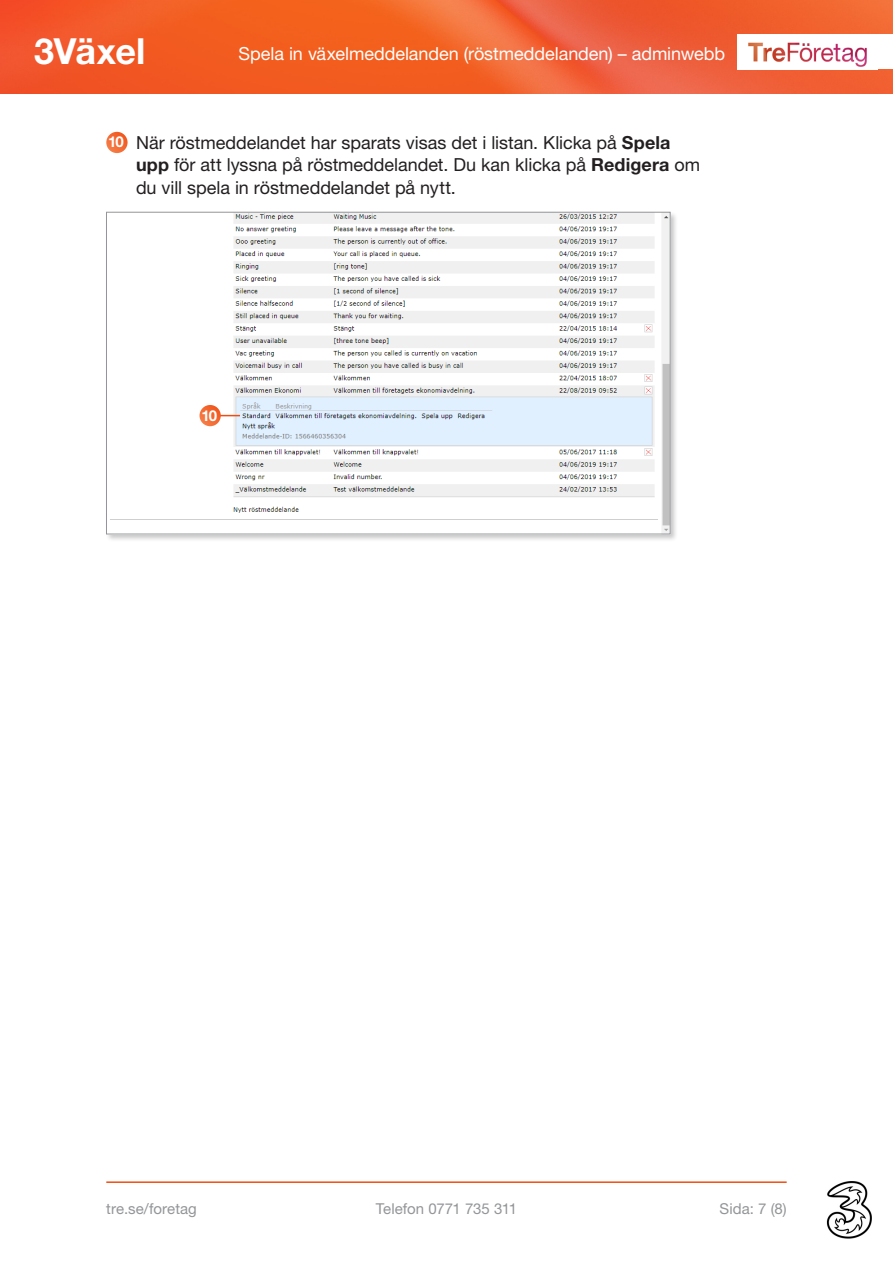
<style>
.page{position:relative;width:893px;height:1263px;background:#fff}
.page>*{position:absolute;margin:0;border:0;box-sizing:border-box;transform-origin:0 0}
.t1{font:700 36px "Helvetica Neue LT Std";letter-spacing:-.01em;color:#fff}
.Steg_för_steg{font:18px/22.5px "Helvetica Neue LT Std";letter-spacing:-.005em;color:#231f20}
.t2{font:18px "Helvetica Neue LT Std";letter-spacing:-.005em;color:#fff}
.t3{font:15px "Helvetica Neue LT Std";letter-spacing:.005em;color:#939598}
.Bildrubrik{font:700 15px "Helvetica Neue LT Std";color:#fff}
.s1{font-weight:700}
</style>
<div class="page">
<hr style="left:106px;top:1181px;width:681px;height:2px;background:#f04d12">
<img style="left:826px;top:1181px;width:46px;height:58px">
<img style="left:0;top:0;width:893px;height:94px">
<div style="left:738px;top:35px;width:155px;height:34px;background:#fff"></div>
<img style="left:748px;top:42px;width:119px;height:25px">
<svg style="left:106px;top:132px;width:22px;height:21px"></svg>
<div style="left:105px;top:211px;width:573px;height:331px;background:#231f20;opacity:.25"></div>
<img style="left:108px;top:214px;width:560px;height:318px">
<hr style="left:209px;top:415px;width:31px;height:1px;background:#f04d12">
<svg style="left:200px;top:405px;width:21px;height:21px"></svg>
<h1 class="t1" style="left:34px;top:29px;width:113px">3Växel</h1>
<p class="t2" style="left:239px;top:43px;width:488px">Spela in växelmeddelanden (röstmeddelanden) – adminwebb</p>
<p class="Bildrubrik" style="left:108px;top:133px;width:17px">10</p>
<p class="Steg_för_steg" style="left:136px;top:131px;width:566px">När röstmeddelandet har sparats visas det i listan. Klicka på <span class="s1">Spela upp</span> för att lyssna på röstmeddelandet. Du kan klicka på <span class="s1">Redigera</span> om du vill spela in röstmeddelandet på nytt.</p>
<p class="Bildrubrik" style="left:201px;top:406px;width:17px">10</p>
<p class="t3" style="left:106px;top:1200px;width:92px">tre.se/foretag</p>
<p class="t3" style="left:376px;top:1200px;width:143px">Telefon 0771 735 311</p>
<p class="t3" style="left:720px;top:1200px;width:69px">Sida: 7 (8)</p>
</div>
